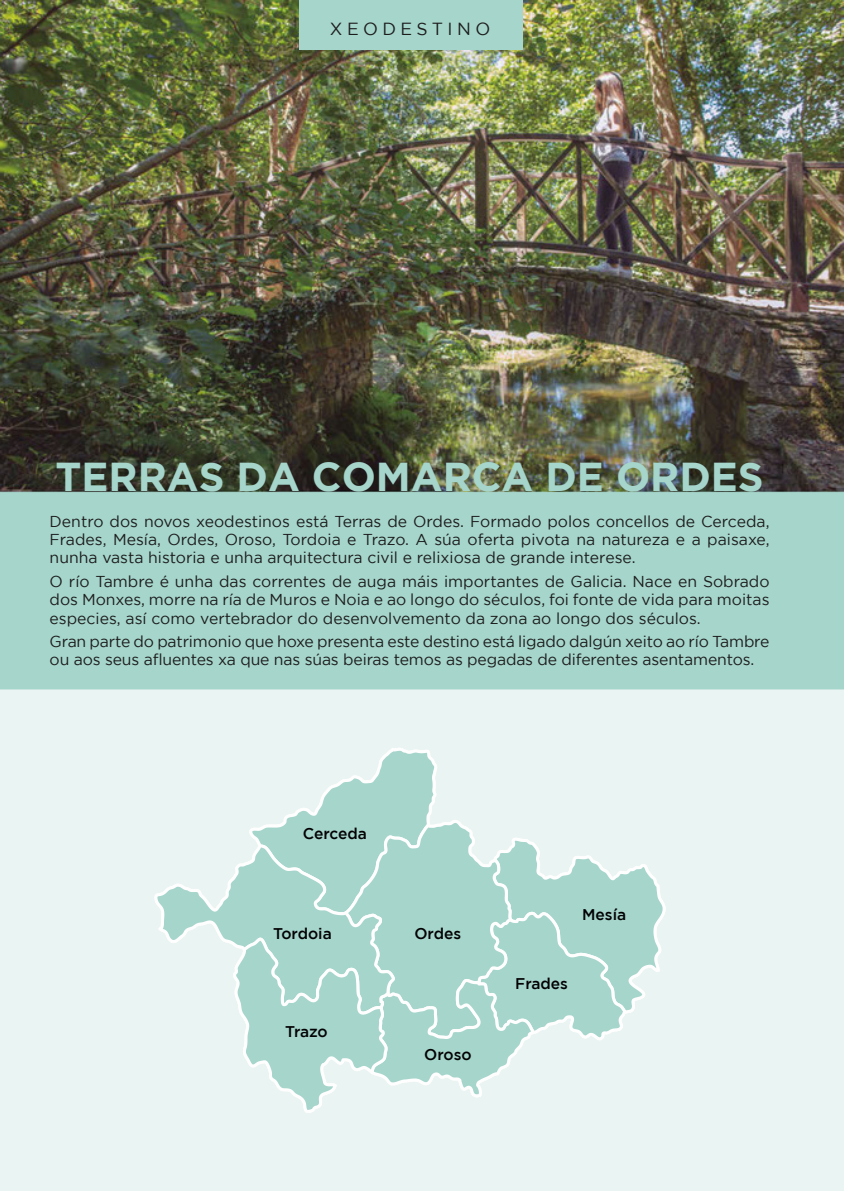
<style>
.page{position:relative;width:844px;height:1191px;background:#fff}
.page>*{position:absolute;margin:0;border:0;box-sizing:border-box;transform-origin:0 0}
.t1{font:700 40.25px "Gotham";color:#a5d5cb}
.t2{font:17.5px "Gotham";letter-spacing:.25em;color:#1d1d1c}
.t3{font:15.75px/18.4px "Gotham";letter-spacing:-.01em;color:#1d1d1c;text-align:justify}
.t4{font:500 15.58px "Gotham";color:#030203}
</style>
<div class="page">
<div style="left:0;top:491px;width:843px;height:198px;background:#a5d5cb"></div>
<div style="left:0;top:689px;width:843px;height:502px;background:#eaf4f2"></div>
<img style="left:0;top:0;width:843px;height:492px">
<div style="left:299px;top:0;width:223px;height:50px;background:#a5d5cb"></div>
<svg style="left:154px;top:877px;width:79px;height:68px"></svg>
<svg style="left:233px;top:748px;width:432px;height:365px"></svg>
<p class="t2" style="left:330px;top:19px;width:162px">XEODESTINO</p>
<h1 class="t1" style="left:55px;top:454px;width:709px">TERRAS DA COMARCA DE ORDES</h1>
<p class="t3" style="left:50px;top:511px;width:721px">Dentro dos novos xeodestinos está Terras de Ordes. Formado polos concellos de Cerceda, Frades, Mesía, Ordes, Oroso, Tordoia e Trazo. A súa oferta pivota na natureza e a paisaxe, nunha vasta historia e unha arquitectura civil e relixiosa de grande interese.</p>
<p class="t3" style="left:50px;top:572px;width:721px">O río Tambre é unha das correntes de auga máis importantes de Galicia. Nace en Sobrado dos Monxes, morre na ría de Muros e Noia e ao longo do séculos, foi fonte de vida para moitas especies, así como vertebrador do desenvolvemento da zona ao longo dos séculos.</p>
<p class="t3" style="left:50px;top:632px;width:721px">Gran parte do patrimonio que hoxe presenta este destino está ligado dalgún xeito ao río Tambre ou aos seus afluentes xa que nas súas beiras temos as pegadas de diferentes asentamentos.</p>
<p class="t4" style="left:303px;top:825px;width:66px">Cerceda</p>
<p class="t4" style="left:273px;top:924px;width:60px">Tordoia</p>
<p class="t4" style="left:285px;top:1023px;width:44px">Trazo</p>
<p class="t4" style="left:414px;top:924px;width:48px">Ordes</p>
<p class="t4" style="left:424px;top:1045px;width:49px">Oroso</p>
<p class="t4" style="left:582px;top:905px;width:46px">Mesía</p>
<p class="t4" style="left:515px;top:974px;width:54px">Frades</p>
</div>
